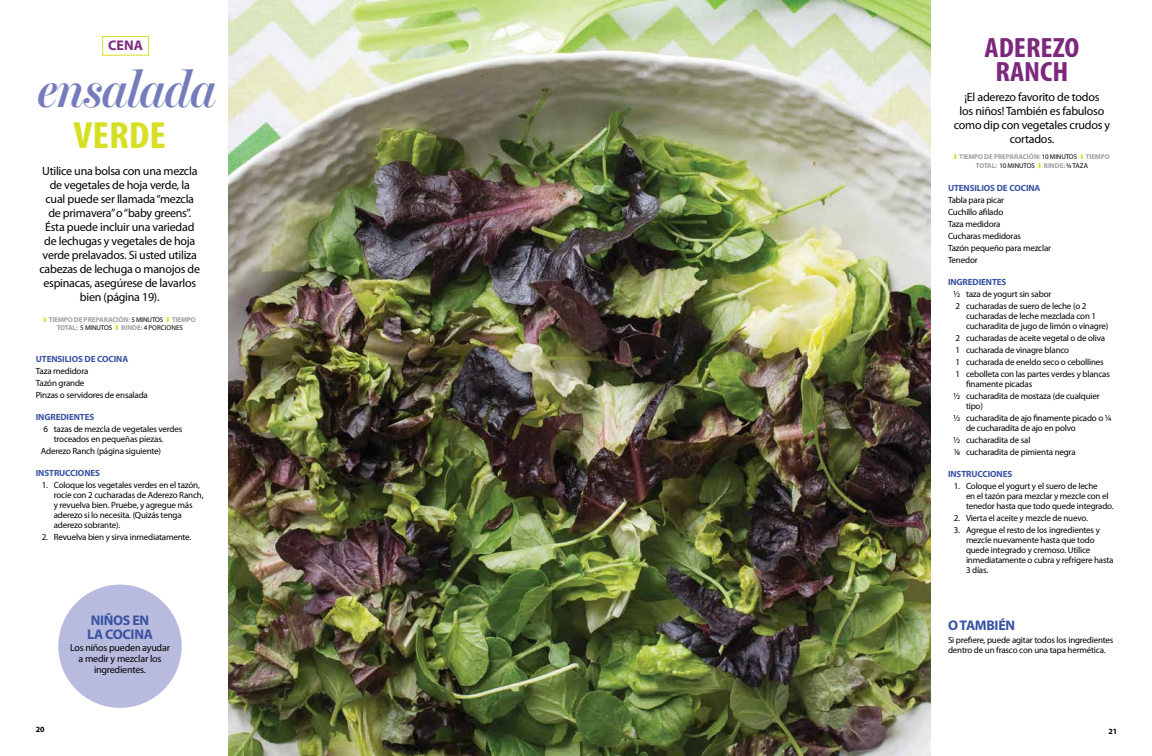
<style>
.page{position:relative;width:1152px;height:756px;background:#fff}
.page>*{position:absolute;margin:0;border:0;box-sizing:border-box;transform-origin:0 0}
.t1{font:italic 600 51px "Miller Banner";letter-spacing:-.02em;color:#747cbb;scale:.94 1}
.t2{font:700 condensed 38px "Myriad Pro";color:#d7df23;scale:1.11 1}
.t3{font:700 condensed 28px/24px "Myriad Pro";color:#7c287d;text-align:center;scale:1.11 1}
.t4{font:700 14px/14px "Myriad Pro";letter-spacing:-.02em;color:#3953a4}
.t5{font:700 14px "Myriad Pro";color:#7c287d}
.t6{font:12px/14px "Myriad Pro";letter-spacing:-.02em;color:#000;text-align:center}
.t7{font:10px/11px "Myriad Pro";letter-spacing:-.02em;color:#000;text-align:center}
.t8{font:9px/10px "Myriad Pro";letter-spacing:-.02em;color:#000}
.t9{font:700 9px "Myriad Pro";letter-spacing:-.01em;color:#3953a4}
.t10{font:700 8px "Myriad Pro";color:#000}
.t11{font:700 7px/8.4px "Myriad Pro";letter-spacing:-.02em;color:#9d9fa2;text-align:center}
.s1{color:#d7df23}
.s2{font-weight:400;color:#000}
</style>
<div class="page">
<div style="left:58px;top:585px;width:124px;height:123px;background:#b8bade;border-radius:50%"></div>
<div style="left:102px;top:36px;width:47px;height:20px;border:1px solid #d7df23"></div>
<img style="left:228px;top:0;width:703px;height:756px">
<h3 class="t5" style="left:108px;top:36px;width:37px">CENA</h3>
<h1 class="t1" style="left:37px;top:59px;width:192px">ensalada</h1>
<h2 class="t2" style="left:74px;top:112px;width:85px">VERDE</h2>
<p class="t6" style="left:39px;top:164px;width:162px">Utilice una bolsa con una mezcla de vegetales de hoja verde, la cual puede ser llamada “mezcla de primavera” o “baby greens”.<br>Ésta puede incluir una variedad de lechugas y vegetales de hoja verde prelavados. Si usted utiliza cabezas de lechuga o manojos de espinacas, asegúrese de lavarlos bien (página 19).</p>
<p class="t11" style="left:44px;top:315px;width:153px"><span class="s1">❚</span> TIEMPO DE PREPARACIÓN: <span class="s2">5 MINUTOS</span> <span class="s1">❚</span> TIEMPO<br>TOTAL: <span class="s2">5 MINUTOS</span> <span class="s1">❚</span> RINDE: <span class="s2">4 PORCIONES</span></p>
<p class="t9" style="left:36px;top:353px;width:94px">UTENSILIOS DE COCINA</p>
<p class="t8" style="left:36px;top:365px;width:114px;line-height:12px">Taza medidora<br>Tazón grande<br>Pinzas o servidores de ensalada</p>
<p class="t9" style="left:36px;top:411px;width:60px">INGREDIENTES</p>
<p class="t8" style="left:54px;top:424px;width:130px;text-indent:-10px">6 tazas de mezcla de vegetales verdes troceados en pequeñas piezas.</p>
<p class="t8" style="left:41px;top:446px;width:122px">Aderezo Ranch (página siguiente)</p>
<p class="t9" style="left:36px;top:467px;width:66px">INSTRUCCIONES</p>
<p class="t8" style="left:54px;top:480px;width:151px;text-indent:-12px">1. Coloque los vegetales verdes en el tazón, rocíe con 2 cucharadas de Aderezo Ranch, y revuelva bien. Pruebe, y agregue más aderezo si lo necesita. (Quizás tenga aderezo sobrante).</p>
<p class="t8" style="left:42px;top:532px;width:151px">2. Revuelva bien y sirva inmediatamente.</p>
<h3 class="t4" style="left:87px;top:612px;width:67px">NIÑOS EN<br>LA COCINA</h3>
<p class="t7" style="left:70px;top:642px;width:101px">Los niños pueden ayudar a medir y mezclar los ingredientes.</p>
<h3 class="t3" style="left:985px;top:35px;width:87px">ADEREZO<br>RANCH</h3>
<h3 class="t6" style="left:954px;top:90px;width:158px">¡El aderezo favorito de todos<br>los niños! También es fabuloso como dip con vegetales crudos y cortados.</h3>
<p class="t11" style="left:954px;top:153px;width:157px"><span class="s1">❚</span> TIEMPO DE PREPARACIÓN: <span class="s2">10 MINUTOS</span> <span class="s1">❚</span> TIEMPO<br>TOTAL: <span class="s2">10 MINUTOS</span> <span class="s1">❚</span> RINDE: <span class="s2">¾ TAZA</span></p>
<p class="t9" style="left:948px;top:182px;width:94px">UTENSILIOS DE COCINA</p>
<p class="t8" style="left:948px;top:194px;width:105px;line-height:12px">Tabla para picar<br>Cuchillo afilado<br>Taza medidora<br>Cucharas medidoras<br>Tazón pequeño para mezclar<br>Tenedor</p>
<p class="t9" style="left:948px;top:276px;width:60px">INGREDIENTES</p>
<p class="t8" style="left:948px;top:289px;width:4px">1/2</p>
<p class="t8" style="left:956px;top:288px;width:132px;line-height:12px;text-indent:10px">taza de yogurt sin sabor<br>2 cucharadas de suero de leche (o 2</p>
<p class="t8" style="left:966px;top:311px;width:144px">cucharadas de leche mezclada con 1 cucharadita de jugo de limón o vinagre)</p>
<p class="t8" style="left:956px;top:332px;width:156px;line-height:12px">2 cucharadas de aceite vegetal o de oliva 1 cucharada de vinagre blanco<br>1 cucharada de eneldo seco o cebollines 1 cebolleta con las partes verdes y blancas</p>
<p class="t8" style="left:966px;top:379px;width:68px">finamente picadas</p>
<p class="t8" style="left:948px;top:391px;width:4px">1/2</p>
<p class="t8" style="left:966px;top:391px;width:135px">cucharadita de mostaza (de cualquier tipo)</p>
<p class="t8" style="left:948px;top:413px;width:4px">1/2</p>
<p class="t8" style="left:966px;top:413px;width:147px">cucharadita de ajo finamente picado o ¼ de cucharadita de ajo en polvo</p>
<p class="t8" style="left:948px;top:435px;width:4px">1/2</p>
<p class="t8" style="left:954px;top:434px;width:123px;line-height:12px;text-indent:12px">cucharadita de sal<br>1/8 cucharadita de pimienta negra</p>
<p class="t9" style="left:948px;top:468px;width:66px">INSTRUCCIONES</p>
<p class="t8" style="left:966px;top:481px;width:149px;text-indent:-12px">1. Coloque el yogurt y el suero de leche<br>en el tazón para mezclar y mezcle con el tenedor hasta que todo quede integrado.</p>
<p class="t8" style="left:954px;top:513px;width:136px">2. Vierta el aceite y mezcle de nuevo.</p>
<p class="t8" style="left:966px;top:525px;width:149px;text-indent:-12px">3. Agregue el resto de los ingredientes y mezcle nuevamente hasta que todo quede integrado y cremoso. Utilice inmediatamente o cubra y refrigere hasta<br>3 días.</p>
<h3 class="t4" style="left:948px;top:618px;width:69px">O TAMBIÉN</h3>
<p class="t8" style="left:948px;top:635px;width:167px">Si prefiere, puede agitar todos los ingredientes dentro de un frasco con una tapa hermética.</p>
<p class="t10" style="left:36px;top:724px;width:10px">20</p>
<p class="t10" style="left:1108px;top:726px;width:10px">21</p>
</div>
